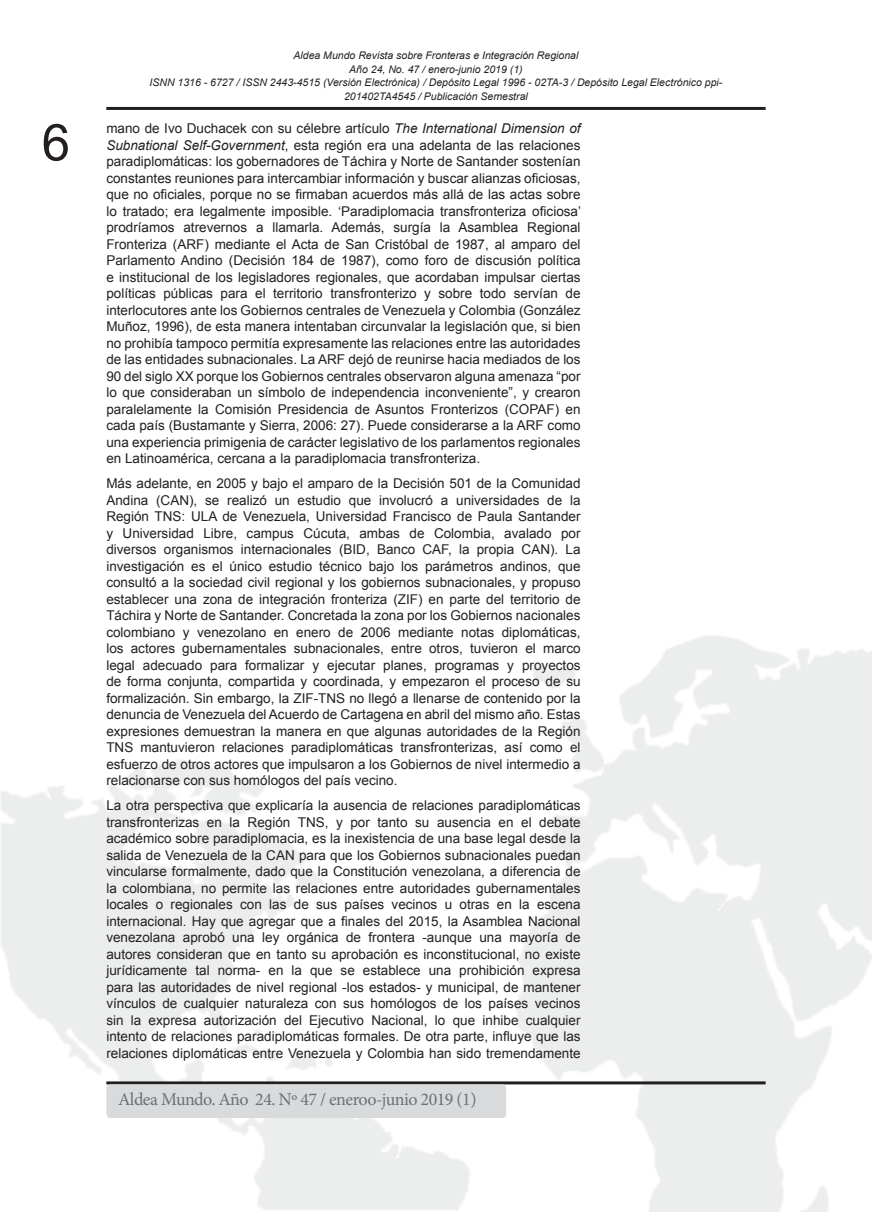
<style>
.page{position:relative;width:872px;height:1212px;background:#fff}
.page>*{position:absolute;margin:0;border:0;box-sizing:border-box;transform-origin:0 0}
.t1{font:51px "Arial";color:#231f20}
.t2{font:18px "Minion Pro";letter-spacing:-.03em;color:#6f7073}
.t3{font:13.5px/16.5px "Arial";color:#231f20;text-align:justify}
.t4{font:italic 10.5px/13.5px "Arial";color:#231f20;text-align:center}
.s1{font-style:italic}
</style>
<div class="page">
<img style="left:1px;top:636px;width:871px;height:576px">
<hr style="left:106px;top:107px;width:659px;height:3px;background:#231f20">
<hr style="left:106px;top:1081px;width:659px;height:3px;background:#231f20">
<div style="left:106px;top:1084px;width:400px;height:34px;background:#d9dadb;border-radius:4px"></div>
<h1 class="t1" style="left:42px;top:109px;width:30px">6</h1>
<p class="t4" style="left:150px;top:49px;width:574px">Aldea Mundo Revista sobre Fronteras e Integración Regional<br>Año 24, No. 47 / enero-junio 2019 (1)<br>ISNN 1316 - 6727 / ISSN 2443-4515 (Versión Electrónica) / Depósito Legal 1996 - 02TA-3 / Depósito Legal Electrónico ppi-201402TA4545 / Publicación Semestral</p>
<p class="t3" style="left:106px;top:120px;width:476px">mano de Ivo Duchacek con su célebre artículo <span class="s1">The International Dimension of Subnational Self-Government</span>, esta región era una adelanta de las relaciones paradiplomáticas: los gobernadores de Táchira y Norte de Santander sostenían constantes reuniones para intercambiar información y buscar alianzas oficiosas, que no oficiales, porque no se firmaban acuerdos más allá de las actas sobre lo tratado; era legalmente imposible. ‘Paradiplomacia transfronteriza oficiosa’ prodríamos atrevernos a llamarla. Además, surgía la Asamblea Regional Fronteriza (ARF) mediante el Acta de San Cristóbal de 1987, al amparo del Parlamento Andino (Decisión 184 de 1987), como foro de discusión política e institucional de los legisladores regionales, que acordaban impulsar ciertas políticas públicas para el territorio transfronterizo y sobre todo servían de interlocutores ante los Gobiernos centrales de Venezuela y Colombia (González Muñoz, 1996), de esta manera intentaban circunvalar la legislación que, si bien no prohibía tampoco permitía expresamente las relaciones entre las autoridades de las entidades subnacionales. La ARF dejó de reunirse hacia mediados de los 90 del siglo XX porque los Gobiernos centrales observaron alguna amenaza “por lo que consideraban un símbolo de independencia inconveniente”, y crearon paralelamente la Comisión Presidencia de Asuntos Fronterizos (COPAF) en cada país (Bustamante y Sierra, 2006: 27). Puede considerarse a la ARF como una experiencia primigenia de carácter legislativo de los parlamentos regionales en Latinoamérica, cercana a la paradiplomacia transfronteriza.</p>
<p class="t3" style="left:106px;top:475px;width:476px">Más adelante, en 2005 y bajo el amparo de la Decisión 501 de la Comunidad Andina (CAN), se realizó un estudio que involucró a universidades de la Región TNS: ULA de Venezuela, Universidad Francisco de Paula Santander y Universidad Libre, campus Cúcuta, ambas de Colombia, avalado por diversos organismos internacionales (BID, Banco CAF, la propia CAN). La investigación es el único estudio técnico bajo los parámetros andinos, que consultó a la sociedad civil regional y los gobiernos subnacionales, y propuso establecer una zona de integración fronteriza (ZIF) en parte del territorio de Táchira y Norte de Santander. Concretada la zona por los Gobiernos nacionales colombiano y venezolano en enero de 2006 mediante notas diplomáticas, los actores gubernamentales subnacionales, entre otros, tuvieron el marco legal adecuado para formalizar y ejecutar planes, programas y proyectos de forma conjunta, compartida y coordinada, y empezaron el proceso de su formalización. Sin embargo, la ZIF-TNS no llegó a llenarse de contenido por la denuncia de Venezuela del Acuerdo de Cartagena en abril del mismo año. Estas expresiones demuestran la manera en que algunas autoridades de la Región TNS mantuvieron relaciones paradiplomáticas transfronterizas, así como el esfuerzo de otros actores que impulsaron a los Gobiernos de nivel intermedio a relacionarse con sus homólogos del país vecino.</p>
<p class="t3" style="left:106px;top:797px;width:476px">La otra perspectiva que explicaría la ausencia de relaciones paradiplomáticas transfronterizas en la Región TNS, y por tanto su ausencia en el debate académico sobre paradiplomacia, es la inexistencia de una base legal desde la salida de Venezuela de la CAN para que los Gobiernos subnacionales puedan vincularse formalmente, dado que la Constitución venezolana, a diferencia de la colombiana, no permite las relaciones entre autoridades gubernamentales locales o regionales con las de sus países vecinos u otras en la escena internacional. Hay que agregar que a finales del 2015, la Asamblea Nacional venezolana aprobó una ley orgánica de frontera -aunque una mayoría de autores consideran que en tanto su aprobación es inconstitucional, no existe jurídicamente tal norma- en la que se establece una prohibición expresa para las autoridades de nivel regional -los estados- y municipal, de mantener vínculos de cualquier naturaleza con sus homólogos de los países vecinos sin la expresa autorización del Ejecutivo Nacional, lo que inhibe cualquier intento de relaciones paradiplomáticas formales. De otra parte, influye que las relaciones diplomáticas entre Venezuela y Colombia han sido tremendamente</p>
<h2 class="t2" style="left:118px;top:1087px;width:360px">Aldea Mundo. Año 24. Nº 47 / eneroo-junio 2019 (1)</h2>
</div>
